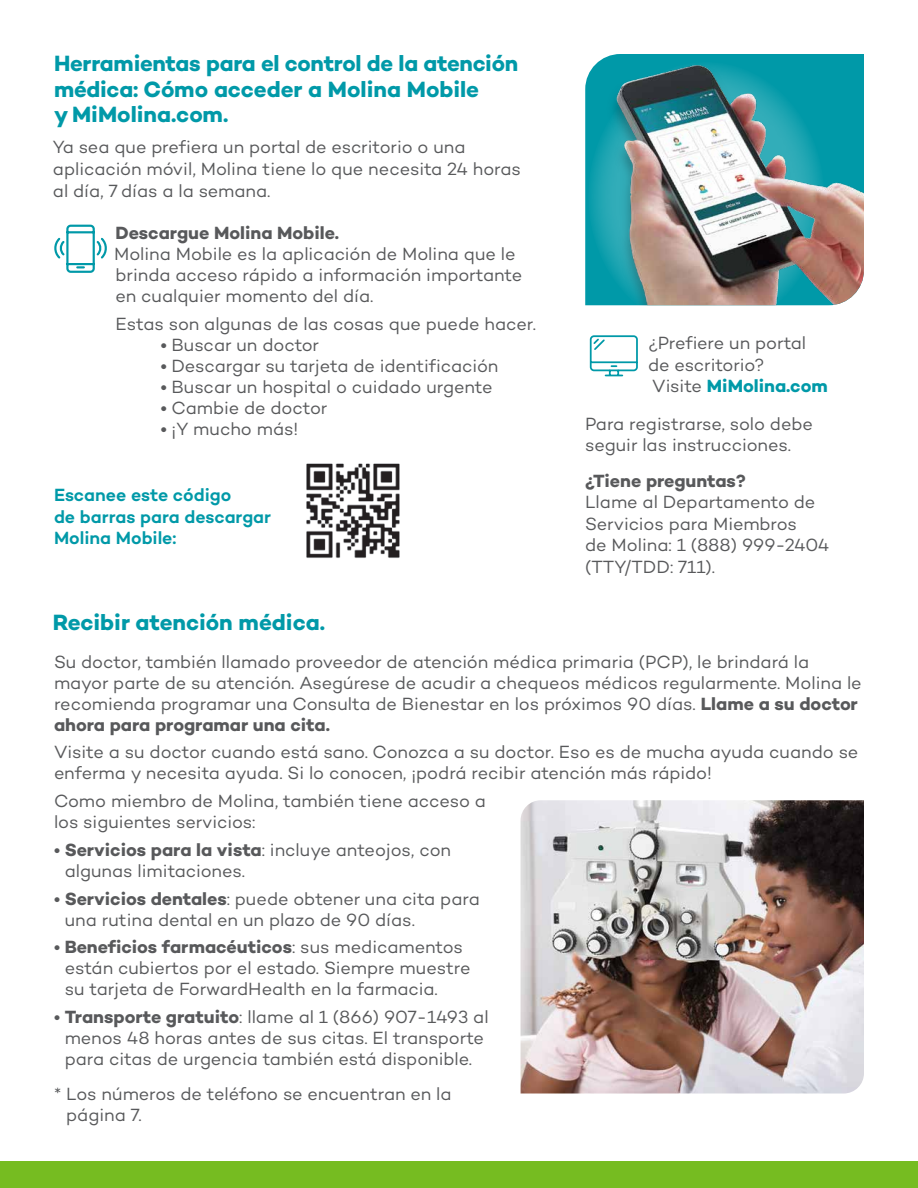
<style>
.page{position:relative;width:918px;height:1188px;background:#fff}
.page>*{position:absolute;margin:0;border:0;box-sizing:border-box;transform-origin:0 0}
.t1{font:700 22.5px/25.5px "Campton";letter-spacing:-.01em;color:#0099a8}
.t2{font:18px/21px "Campton";letter-spacing:-.005em;color:#58595b}
.t3{font:600 18px/21.6px "Campton";color:#0099a8}
.t4{font:700 18px "Campton";letter-spacing:-.005em;color:#58595b}
.t5{font:700 18px "Campton";color:#0099a8}
.s1{font-weight:600}
.s2{font-weight:400;color:#58595b}
.s3{font-weight:700}
</style>
<div class="page">
<div style="left:0;top:1161px;width:918px;height:27px;background:#76bc21"></div>
<img style="left:306px;top:463px;width:94px;height:95px">
<svg style="left:588px;top:64px;width:8px;height:241px;background:#089caa"></svg>
<img style="left:596px;top:54px;width:268px;height:251px">
<svg style="left:54px;top:224px;width:53px;height:49px"></svg>
<svg style="left:589px;top:335px;width:49px;height:42px"></svg>
<img style="left:521px;top:800px;width:343px;height:294px">
<p class="t1" style="left:54px;top:51px;width:466px">Herramientas para el control de la atención médica: Cómo acceder a Molina Mobile<br>y MiMolina.com.</p>
<p class="t2" style="left:53px;top:136px;width:470px;line-height:21.6px">Ya sea que prefiera un portal de escritorio o una aplicación móvil, Molina tiene lo que necesita 24 horas al día, 7 días a la semana.</p>
<p class="t4" style="left:116px;top:222px;width:225px">Descargue Molina Mobile.</p>
<p class="t2" style="left:114px;top:243px;width:410px">Molina Mobile es la aplicación de Molina que le brinda acceso rápido a información importante en cualquier momento del día.</p>
<p class="t2" style="left:116px;top:313px;width:422px">Estas son algunas de las cosas que puede hacer.</p>
<p class="t2" style="left:161px;top:334px;width:160px"><span class="s1">•</span> Buscar un doctor</p>
<p class="t2" style="left:161px;top:355px;width:339px"><span class="s1">•</span> Descargar su tarjeta de identificación</p>
<p class="t2" style="left:161px;top:376px;width:333px"><span class="s1">•</span> Buscar un hospital o cuidado urgente</p>
<p class="t2" style="left:161px;top:397px;width:168px"><span class="s1">•</span> Cambie de doctor</p>
<p class="t2" style="left:161px;top:418px;width:139px"><span class="s1">•</span> ¡Y mucho más!</p>
<p class="t3" style="left:54px;top:484px;width:219px">Escanee este código<br>de barras para descargar<br>Molina Mobile:</p>
<p class="t1" style="left:53px;top:610px;width:274px">Recibir atención médica.</p>
<p class="t2" style="left:648px;top:332px;width:160px;line-height:21.6px">¿Prefiere un portal de escritorio?</p>
<p class="t5" style="left:652px;top:375px;width:177px"><span class="s2">Visite</span> MiMolina.com</p>
<p class="t2" style="left:585px;top:413px;width:229px;line-height:21.6px">Para registrarse, solo debe seguir las instrucciones.</p>
<p class="t4" style="left:585px;top:469px;width:162px">¿Tiene preguntas?</p>
<p class="t2" style="left:585px;top:491px;width:246px;line-height:21.6px">Llame al Departamento de<br>Servicios para Miembros<br>de Molina: 1 (888) 999-2404 (TTY/TDD: 711).</p>
<p class="t2" style="left:54px;top:651px;width:809px">Su doctor, también llamado proveedor de atención médica primaria (PCP), le brindará la mayor parte de su atención. Asegúrese de acudir a chequeos médicos regularmente. Molina le recomienda programar una Consulta de Bienestar en los próximos 90 días. <span class="s3">Llame a su doctor ahora para programar una cita.</span></p>
<p class="t2" style="left:54px;top:741px;width:806px">Visite a su doctor cuando está sano. Conozca a su doctor. Eso es de mucha ayuda cuando se enferma y necesita ayuda. Si lo conocen, ¡podrá recibir atención más rápido!</p>
<p class="t2" style="left:54px;top:790px;width:433px">Como miembro de Molina, también tiene acceso a los siguientes servicios:</p>
<p class="t2" style="left:65px;top:839px;width:388px;text-indent:-11px"><span class="s1">•</span> <span class="s3">Servicios para la vista</span>: incluye anteojos, con algunas limitaciones.</p>
<p class="t2" style="left:65px;top:888px;width:417px;text-indent:-11px"><span class="s1">•</span> <span class="s3">Servicios dentales</span>: puede obtener una cita para una rutina dental en un plazo de 90 días.</p>
<p class="t2" style="left:65px;top:936px;width:407px;text-indent:-11px"><span class="s1">•</span> <span class="s3">Beneficios farmacéuticos</span>: sus medicamentos están cubiertos por el estado. Siempre muestre su tarjeta de ForwardHealth en la farmacia.</p>
<p class="t2" style="left:54px;top:1006px;width:436px;text-align:center"><span class="s1">•</span> <span class="s3">Transporte gratuito</span>: llame al 1 (866) 907-1493 al menos 48 horas antes de sus citas. El transporte para citas de urgencia también está disponible.</p>
<p class="t2" style="left:66px;top:1083px;width:387px;text-indent:-12px">* Los números de teléfono se encuentran en la página 7.</p>
</div>
